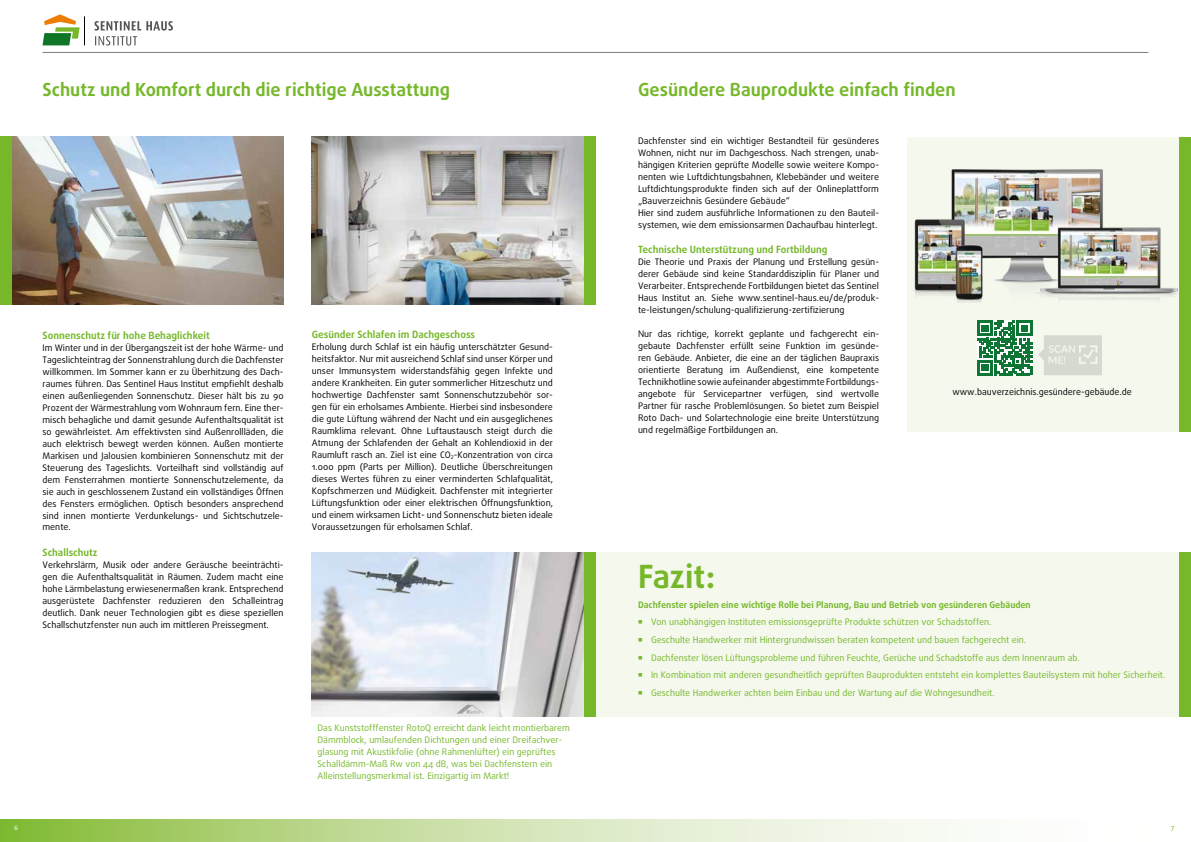
<style>
.page{position:relative;width:1191px;height:842px;background:#fff}
.page>*{position:absolute;margin:0;border:0;box-sizing:border-box;transform-origin:0 0}
.t1{font:700 32px "Daxline Pro";letter-spacing:-.005em;color:#76b82a}
.t2{font:700 18px "Daxline Pro";color:#76b82a}
.t3{font:700 10px "Daxline Pro";color:#76b82a}
.t4{font:9px/12px "Daxline Pro";color:#000;text-align:justify}
.t5{font:9px/12px "Daxline Pro";color:#76b82a}
.t6{font:700 9px "Daxline Pro";color:#76b82a}
.t7{font:7px "Daxline Pro";color:#fff}
.t8{font:7px "Daxline Pro";color:#76b82a}
</style>
<div class="page">
<svg style="left:0;top:819px;width:963px;height:23px;background:#c9dfa6"></svg>
<svg style="left:94px;top:21px;width:79px;height:25px"></svg>
<svg style="left:43px;top:14px;width:42px;height:31px"></svg>
<hr style="left:43px;top:52px;width:1105px;height:1px;background:#7e7e7d">
<div style="left:595px;top:552px;width:596px;height:164px;background:#f4f8ed"></div>
<div style="left:1179px;top:552px;width:12px;height:164px;background:#76b82a"></div>
<img style="left:312px;top:552px;width:272px;height:164px">
<div style="left:584px;top:552px;width:11px;height:164px;background:#76b82a"></div>
<div style="left:907px;top:137px;width:284px;height:295px;background:#f4f8ed"></div>
<img style="left:912px;top:169px;width:266px;height:133px">
<img style="left:994px;top:332px;width:108px;height:44px">
<svg style="left:977px;top:320px;width:55px;height:55px;background:#57a072"></svg>
<div style="left:1179px;top:137px;width:12px;height:295px;background:#76b82a"></div>
<img style="left:11px;top:136px;width:272px;height:169px">
<img style="left:312px;top:136px;width:272px;height:169px">
<div style="left:0;top:136px;width:11px;height:169px;background:#76b82a"></div>
<div style="left:584px;top:136px;width:11px;height:169px;background:#76b82a"></div>
<h2 class="t2" style="left:43px;top:78px;width:409px">Schutz und Komfort durch die richtige Ausstattung</h2>
<h2 class="t2" style="left:638px;top:78px;width:319px">Gesündere Bauprodukte einfach finden</h2>
<p class="t3" style="left:43px;top:328px;width:169px">Sonnenschutz für hohe Behaglichkeit</p>
<p class="t4" style="left:43px;top:341px;width:242px">Im Winter und in der Übergangszeit ist der hohe Wärme- und Tageslichteintrag der Sonnenstrahlung durch die Dachfenster willkommen. Im Sommer kann er zu Überhitzung des Dach&shy;raumes führen. Das Sentinel Haus Institut empfiehlt deshalb einen außenliegenden Sonnenschutz. Dieser hält bis zu 90<br>Prozent der Wärmestrahlung vom Wohnraum fern. Eine ther&shy;misch behagliche und damit gesunde Aufenthaltsqualität ist so gewährleistet. Am effektivsten sind Außenrollläden, die auch elektrisch bewegt werden können. Außen montierte Markisen und Jalousien kombinieren Sonnenschutz mit der Steuerung des Tageslichts. Vorteilhaft sind vollständig auf dem Fensterrahmen montierte Sonnenschutzelemente, da sie auch in geschlossenem Zustand ein vollständiges Öffnen des Fensters ermöglichen. Optisch besonders ansprechend sind innen montierte Verdunkelungs- und Sichtschutzele&shy;mente.</p>
<p class="t3" style="left:43px;top:545px;width:57px">Schallschutz</p>
<p class="t4" style="left:43px;top:558px;width:242px">Verkehrslärm, Musik oder andere Geräusche beeinträchti&shy;gen die Aufenthaltsqualität in Räumen. Zudem macht eine hohe Lärmbelastung erwiesenermaßen krank. Entsprechend ausgerüstete Dachfenster reduzieren den Schalleintrag deutlich. Dank neuer Technologien gibt es diese speziellen Schallschutzfenster nun auch im mittleren Preissegment.</p>
<p class="t3" style="left:312px;top:327px;width:165px">Gesünder Schlafen im Dachgeschoss</p>
<p class="t4" style="left:312px;top:341px;width:242px">Erholung durch Schlaf ist ein häufig unterschätzter Gesund&shy;heitsfaktor. Nur mit ausreichend Schlaf sind unser Körper und unser Immunsystem widerstandsfähig gegen Infekte und andere Krankheiten. Ein guter sommerlicher Hitzeschutz und hochwertige Dachfenster samt Sonnenschutzzubehör sor&shy;gen für ein erholsames Ambiente. Hierbei sind insbesondere die gute Lüftung während der Nacht und ein ausgeglichenes Raumklima relevant. Ohne Luftaustausch steigt durch die Atmung der Schlafenden der Gehalt an Kohlendioxid in der Raumluft rasch an. Ziel ist eine CO<sub>2</sub>-Konzentration von circa 1.000 ppm (Parts per Million). Deutliche Überschreitungen dieses Wertes führen zu einer verminderten Schlafqualität, Kopfschmerzen und Müdigkeit. Dachfenster mit integrierter Lüftungsfunktion oder einer elektrischen Öffnungsfunktion, und einem wirksamen Licht- und Sonnenschutz bieten ideale Voraussetzungen für erholsamen Schlaf.</p>
<p class="t5" style="left:317px;top:721px;width:254px">Das Kunststofffenster RotoQ erreicht dank leicht montierbarem Dämmblock, umlaufenden Dichtungen und einer Dreifachver&shy;glasung mit Akustikfolie (ohne Rahmenlüfter) ein geprüftes Schalldämm-Maß Rw von 44 dB, was bei Dachfenstern ein Alleinstellungsmerkmal ist. Einzigartig im Markt!</p>
<p class="t4" style="left:638px;top:135px;width:242px;text-align:left">Dachfenster sind ein wichtiger Bestandteil für gesünderes Wohnen, nicht nur im Dachgeschoss. Nach strengen, unab&shy;hängigen Kriterien geprüfte Modelle sowie weitere Kompo&shy;nenten wie Luftdichtungsbahnen, Klebebänder und weitere Luftdichtungsprodukte finden sich auf der Onlineplattform „Bauverzeichnis Gesündere Gebäude“<br>Hier sind zudem ausführliche Informationen zu den Bauteil&shy;systemen, wie dem emissionsarmen Dachaufbau hinterlegt.</p>
<p class="t3" style="left:638px;top:243px;width:191px">Technische Unterstützung und Fortbildung</p>
<p class="t4" style="left:638px;top:256px;width:242px">Die Theorie und Praxis der Planung und Erstellung gesün&shy;derer Gebäude sind keine Standarddisziplin für Planer und Verarbeiter. Entsprechende Fortbildungen bietet das Sentinel Haus Institut an. Siehe www.sentinel-haus.eu/de/produk&shy;te-leistungen/schulung-qualifizierung-zertifizierung</p>
<p class="t4" style="left:638px;top:328px;width:242px">Nur das richtige, korrekt geplante und fachgerecht ein&shy;gebaute Dachfenster erfüllt seine Funktion im gesünde&shy;ren Gebäude. Anbieter, die eine an der täglichen Baupraxis orientierte Beratung im Außendienst, eine kompetente Technikhotline sowie aufeinander abgestimmte Fortbildungs&shy;angebote für Servicepartner verfügen, sind wertvolle Partner für rasche Problemlösungen. So bietet zum Beispiel Roto Dach- und Solartechnologie eine breite Unterstützung und regelmäßige Fortbildungen an.</p>
<p class="t4" style="left:952px;top:386px;width:181px">www.bauverzeichnis.gesündere-gebäude.de</p>
<h1 class="t1" style="left:638px;top:555px;width:79px">Fazit:</h1>
<p class="t6" style="left:638px;top:598px;width:394px">Dachfenster spielen eine wichtige Rolle bei Planung, Bau und Betrieb von gesünderen Gebäuden</p>
<p class="t5" style="left:638px;top:616px;width:355px">■ Von unabhängigen Instituten emissionsgeprüfte Produkte schützen vor Schadstoffen.</p>
<p class="t5" style="left:638px;top:634px;width:390px">■ Geschulte Handwerker mit Hintergrundwissen beraten kompetent und bauen fachgerecht ein.</p>
<p class="t5" style="left:638px;top:652px;width:443px">■ Dachfenster lösen Lüftungsprobleme und führen Feuchte, Gerüche und Schadstoffe aus dem Innenraum ab.</p>
<p class="t5" style="left:638px;top:669px;width:529px">■ In Kombination mit anderen gesundheitlich geprüften Bauprodukten entsteht ein komplettes Bauteilsystem mit hoher Sicherheit.</p>
<p class="t5" style="left:638px;top:687px;width:358px">■ Geschulte Handwerker achten beim Einbau und der Wartung auf die Wohngesundheit.</p>
<p class="t7" style="left:14px;top:823px;width:6px">6</p>
<p class="t8" style="left:1171px;top:823px;width:5px">7</p>
</div>
